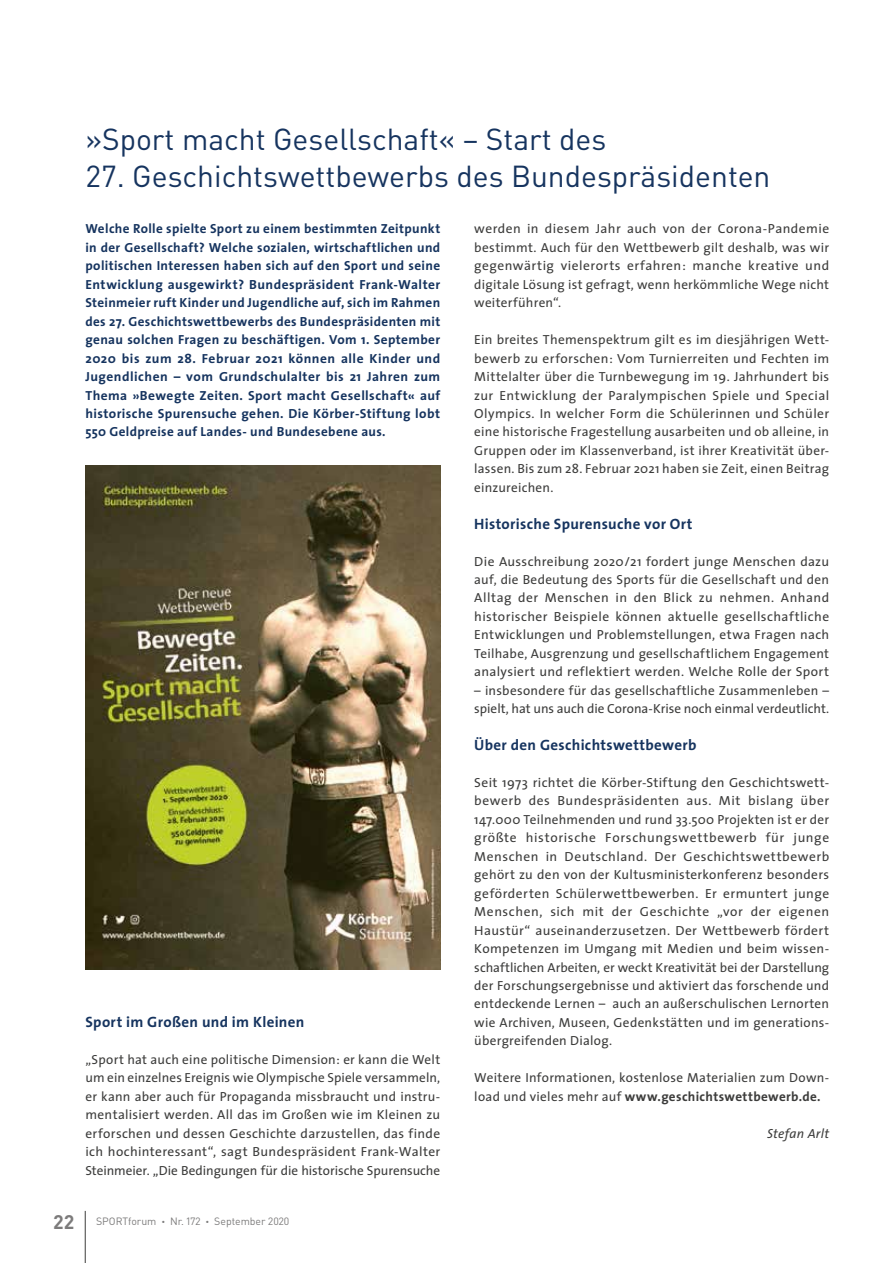
<style>
.page{position:relative;width:893px;height:1263px;background:#fff}
.page>*{position:absolute;margin:0;border:0;box-sizing:border-box;transform-origin:0 0}
.t1{font:30px "DINOT";color:#16345f}
.t2{font:700 15px "The Sans";letter-spacing:.02em;color:#16345f}
.t3{font:13.2px/18.5px "The Sans";letter-spacing:.015em;color:#3c3c3b;text-align:justify}
.t4{font:700 13.2px/18.5px "The Sans";letter-spacing:.025em;color:#16345f;text-align:justify}
.t5{font:italic 13.2px "The Sans";letter-spacing:.02em;color:#3c3c3b}
.t6{font:10.5px "DINOT";color:#7c7b7b}
.s1{font-weight:700}
.s2{font-weight:700;font-size:19.5px}
.s3{font-weight:900}
</style>
<div class="page">
<hr style="left:85px;top:1211px;width:1px;height:52px;background:#3c3c3b">
<img style="left:85px;top:466px;width:355px;height:503px">
<h1 class="t1" style="left:85px;top:119px;width:522px">»Sport macht Gesellschaft« – Start des</h1>
<h1 class="t1" style="left:85px;top:155px;width:687px">27. Geschichtswettbewerbs des Bundespräsidenten</h1>
<p class="t4" style="left:85px;top:219px;width:356px">Welche Rolle spielte Sport zu einem bestimmten Zeitpunkt in der Gesellschaft? Welche sozialen, wirtschaftlichen und politischen Interessen haben sich auf den Sport und seine Entwicklung ausgewirkt? Bundespräsident Frank-Walter Steinmeier ruft Kinder und Jugendliche auf, sich im Rahmen des 27. Geschichtswettbewerbs des Bundespräsidenten mit genau solchen Fragen zu beschäftigen. Vom 1. September 2020 bis zum 28. Februar 2021 können alle Kinder und Jugendlichen – vom Grundschulalter bis 21 Jahren zum Thema »Bewegte Zeiten. Sport macht Gesellschaft« auf historische Spurensuche gehen. Die Körber-Stiftung lobt 550 Geldpreise auf Landes- und Bundesebene aus.</p>
<p class="t3" style="left:474px;top:219px;width:356px">werden in diesem Jahr auch von der Corona-Pandemie bestimmt. Auch für den Wettbewerb gilt deshalb, was wir gegenwärtig vielerorts erfahren: manche kreative und digitale Lösung ist gefragt, wenn herkömmliche Wege nicht weiterführen“.</p>
<p class="t3" style="left:474px;top:330px;width:356px">Ein breites Themenspektrum gilt es im diesjährigen Wett&shy;bewerb zu erforschen: Vom Turnierreiten und Fechten im Mittelalter über die Turnbewegung im 19. Jahrhundert bis zur Entwicklung der Paralympischen Spiele und Special Olympics. In welcher Form die Schülerinnen und Schüler eine historische Fragestellung ausarbeiten und ob alleine, in Gruppen oder im Klassenverband, ist ihrer Kreativität über&shy;lassen. Bis zum 28. Februar 2021 haben sie Zeit, einen Beitrag einzureichen.</p>
<p class="t2" style="left:474px;top:511px;width:220px">Historische Spurensuche vor Ort</p>
<p class="t3" style="left:474px;top:551px;width:356px">Die Ausschreibung 2020/21 fordert junge Menschen dazu auf, die Bedeutung des Sports für die Gesellschaft und den Alltag der Menschen in den Blick zu nehmen. Anhand historischer Beispiele können aktuelle gesellschaftliche Entwicklungen und Problemstellungen, etwa Fragen nach Teilhabe, Ausgrenzung und gesellschaftlichem Engagement analysiert und reflektiert werden. Welche Rolle der Sport</p>
<p class="t3" style="left:474px;top:681px;width:356px">– insbesondere für das gesellschaftliche Zusammenleben – spielt, hat uns auch die Corona-Krise noch einmal verdeutlicht.</p>
<p class="t2" style="left:474px;top:732px;width:224px">Über den Geschichtswettbewerb</p>
<p class="t3" style="left:474px;top:773px;width:356px">Seit 1973 richtet die Körber-Stiftung den Geschichtswett&shy;bewerb des Bundespräsidenten aus. Mit bislang über 147.000 Teilnehmenden und rund 33.500 Projekten ist er der größte historische Forschungswettbewerb für junge Menschen in Deutschland. Der Geschichtswettbewerb gehört zu den von der Kultusministerkonferenz besonders geförderten Schülerwettbewerben. Er ermuntert junge Menschen, sich mit der Geschichte „vor der eigenen Haustür“ auseinanderzusetzen. Der Wettbewerb fördert Kompetenzen im Umgang mit Medien und beim wissen&shy;schaftlichen Arbeiten, er weckt Kreativität bei der Darstellung der Forschungsergebnisse und aktiviert das forschende und entdeckende Lernen – auch an außerschulischen Lernorten wie Archiven, Museen, Gedenkstätten und im generations&shy;übergreifenden Dialog.</p>
<p class="t3" style="left:474px;top:1068px;width:356px">Weitere Informationen, kostenlose Materialien zum Down&shy;load und vieles mehr auf <span class="s1">www.geschichtswettbewerb.de.</span></p>
<p class="t5" style="left:767px;top:1122px;width:64px">Stefan Arlt</p>
<p class="t2" style="left:85px;top:1009px;width:221px">Sport im Großen und im Kleinen</p>
<p class="t3" style="left:85px;top:1050px;width:356px">„Sport hat auch eine politische Dimension: er kann die Welt um ein einzelnes Ereignis wie Olympische Spiele versammeln, er kann aber auch für Propaganda missbraucht und instru&shy;mentalisiert werden. All das im Großen wie im Kleinen zu erforschen und dessen Geschichte darzustellen, das finde ich hochinteressant“, sagt Bundespräsident Frank-Walter Steinmeier. „Die Bedingungen für die historische Spurensuche</p>
<p class="t6" style="left:53px;top:1214px;width:238px"><span class="s2">22</span> SPORTforum <span class="s3">·</span> Nr. 172 <span class="s3">·</span> September 2020</p>
</div>
